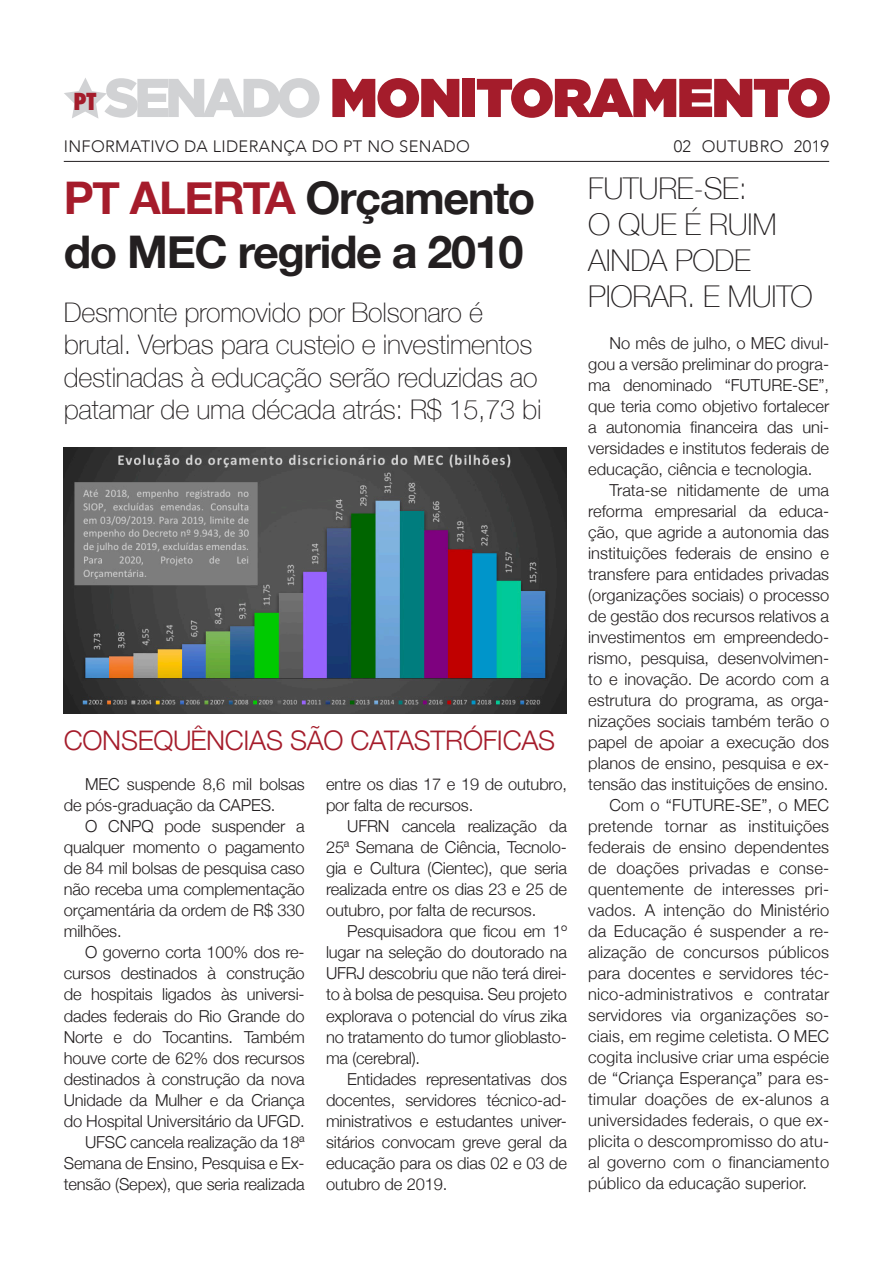
<style>
.page{position:relative;width:893px;height:1263px;background:#fff}
.page>*{position:absolute;margin:0;border:0;box-sizing:border-box;transform-origin:0 0}
.t1{font:900 54.45px "Gotham";letter-spacing:-.025em;color:#a41c2b}
.Título{font:700 45px/54px "Helvetica Neue";letter-spacing:-.03em;color:#231f20}
.Subtítulo{font:100 30px/36px "Helvetica Neue";letter-spacing:-.01em;color:#231f20}
.Subtítulo-2{font:100 27px/32.4px "Helvetica Neue";letter-spacing:-.01em;color:#231f20}
.Estilo_de_parágrafo{font:300 27px "Helvetica Neue";letter-spacing:-.01em;color:#a51c2b}
.t2{font:800 condensed 22.8px "Futura";color:#a41c2b}
.Corpo_do_texto{font:300 16.5px/21px "Helvetica Neue";letter-spacing:-.01em;color:#231f20;text-align:justify}
.Cabeçalho{font:300 16.5px "Avenir";letter-spacing:.02em;color:#231f20}
.s1{color:#d1d2d4}
.s2{color:#a51c2b}
</style>
<div class="page">
<svg style="left:64px;top:78px;width:43px;height:40px"></svg>
<hr style="left:64px;top:161px;width:765px;height:1px;background:#231f20">
<img style="left:64px;top:447px;width:503px;height:267px">
<p class="t1" style="left:104px;top:59px;width:729px"><span class="s1">SENADO</span> MONITORAMENTO</p>
<p class="t2" style="left:74px;top:86px;width:24px">PT</p>
<p class="Cabeçalho" style="left:64px;top:136px;width:408px">INFORMATIVO DA LIDERANÇA DO PT NO SENADO</p>
<p class="Cabeçalho" style="left:674px;top:136px;width:157px">02 OUTUBRO 2019</p>
<p class="Título" style="left:64px;top:172px;width:473px"><span class="s2">PT ALERTA</span> Orçamento do MEC regride a 2010</p>
<p class="Subtítulo-2" style="left:64px;top:295px;width:479px">Desmonte promovido por Bolsonaro é brutal. Verbas para custeio e investimentos destinadas à educação serão reduzidas ao patamar de uma década atrás: R$ 15,73 bi</p>
<p class="Estilo_de_parágrafo" style="left:64px;top:719px;width:493px">CONSEQUÊNCIAS SÃO CATASTRÓFICAS</p>
<p class="Corpo_do_texto" style="left:64px;top:773px;width:242px;text-indent:21px">MEC suspende 8,6 mil bolsas de pós-graduação da CAPES.</p>
<p class="Corpo_do_texto" style="left:64px;top:815px;width:242px;text-indent:21px">O CNPQ pode suspender a qualquer momento o pagamento de 84 mil bolsas de pesquisa caso não receba uma complementação orçamentária da ordem de R$ 330 milhões.</p>
<p class="Corpo_do_texto" style="left:64px;top:941px;width:242px;text-indent:21px">O governo corta 100% dos re&shy;cursos destinados à construção de hospitais ligados às universi&shy;dades federais do Rio Grande do Norte e do Tocantins. Também houve corte de 62% dos recursos destinados à construção da nova Unidade da Mulher e da Criança do Hospital Universitário da UFGD.</p>
<p class="Corpo_do_texto" style="left:64px;top:1130px;width:242px;text-indent:21px">UFSC cancela realização da 18ª Semana de Ensino, Pesquisa e Ex&shy;tensão (Sepex), que seria realizada</p>
<p class="Corpo_do_texto" style="left:326px;top:773px;width:242px">entre os dias 17 e 19 de outubro, por falta de recursos.</p>
<p class="Corpo_do_texto" style="left:326px;top:815px;width:242px;text-indent:21px">UFRN cancela realização da 25ª Semana de Ciência, Tecnolo&shy;gia e Cultura (Cientec), que seria realizada entre os dias 23 e 25 de outubro, por falta de recursos.</p>
<p class="Corpo_do_texto" style="left:326px;top:920px;width:242px;text-indent:21px">Pesquisadora que ficou em 1º lugar na seleção do doutorado na UFRJ descobriu que não terá direi&shy;to à bolsa de pesquisa. Seu projeto explorava o potencial do vírus zika no tratamento do tumor glioblasto&shy;ma (cerebral).</p>
<p class="Corpo_do_texto" style="left:326px;top:1067px;width:242px;text-indent:21px">Entidades representativas dos docentes, servidores técnico-ad&shy;ministrativos e estudantes univer&shy;sitários convocam greve geral da educação para os dias 02 e 03 de outubro de 2019.</p>
<p class="Subtítulo" style="left:588px;top:169px;width:226px">FUTURE-SE:<br>O QUE É RUIM<br>AINDA PODE<br>PIORAR. E MUITO</p>
<p class="Corpo_do_texto" style="left:588px;top:332px;width:242px;text-indent:21px">No mês de julho, o MEC divul&shy;gou a versão preliminar do progra&shy;ma denominado “FUTURE-SE”, que teria como objetivo fortalecer a autonomia financeira das uni&shy;versidades e institutos federais de educação, ciência e tecnologia.</p>
<p class="Corpo_do_texto" style="left:588px;top:479px;width:242px;text-indent:21px">Trata-se nitidamente de uma reforma empresarial da educa&shy;ção, que agride a autonomia das instituições federais de ensino e transfere para entidades privadas (organizações sociais) o processo de gestão dos recursos relativos a investimentos em empreendedo&shy;rismo, pesquisa, desenvolvimen&shy;to e inovação. De acordo com a estrutura do programa, as orga&shy;nizações sociais também terão o papel de apoiar a execução dos planos de ensino, pesquisa e ex&shy;tensão das instituições de ensino.</p>
<p class="Corpo_do_texto" style="left:588px;top:794px;width:242px;text-indent:21px">Com o “FUTURE-SE”, o MEC pretende tornar as instituições federais de ensino dependentes de doações privadas e conse&shy;quentemente de interesses pri&shy;vados. A intenção do Ministério da Educação é suspender a re&shy;alização de concursos públicos para docentes e servidores téc&shy;nico-administrativos e contratar servidores via organizações so&shy;ciais, em regime celetista. O MEC cogita inclusive criar uma espécie de “Criança Esperança” para es&shy;timular doações de ex-alunos a universidades federais, o que ex&shy;plicita o descompromisso do atu&shy;al governo com o financiamento público da educação superior.</p>
</div>
